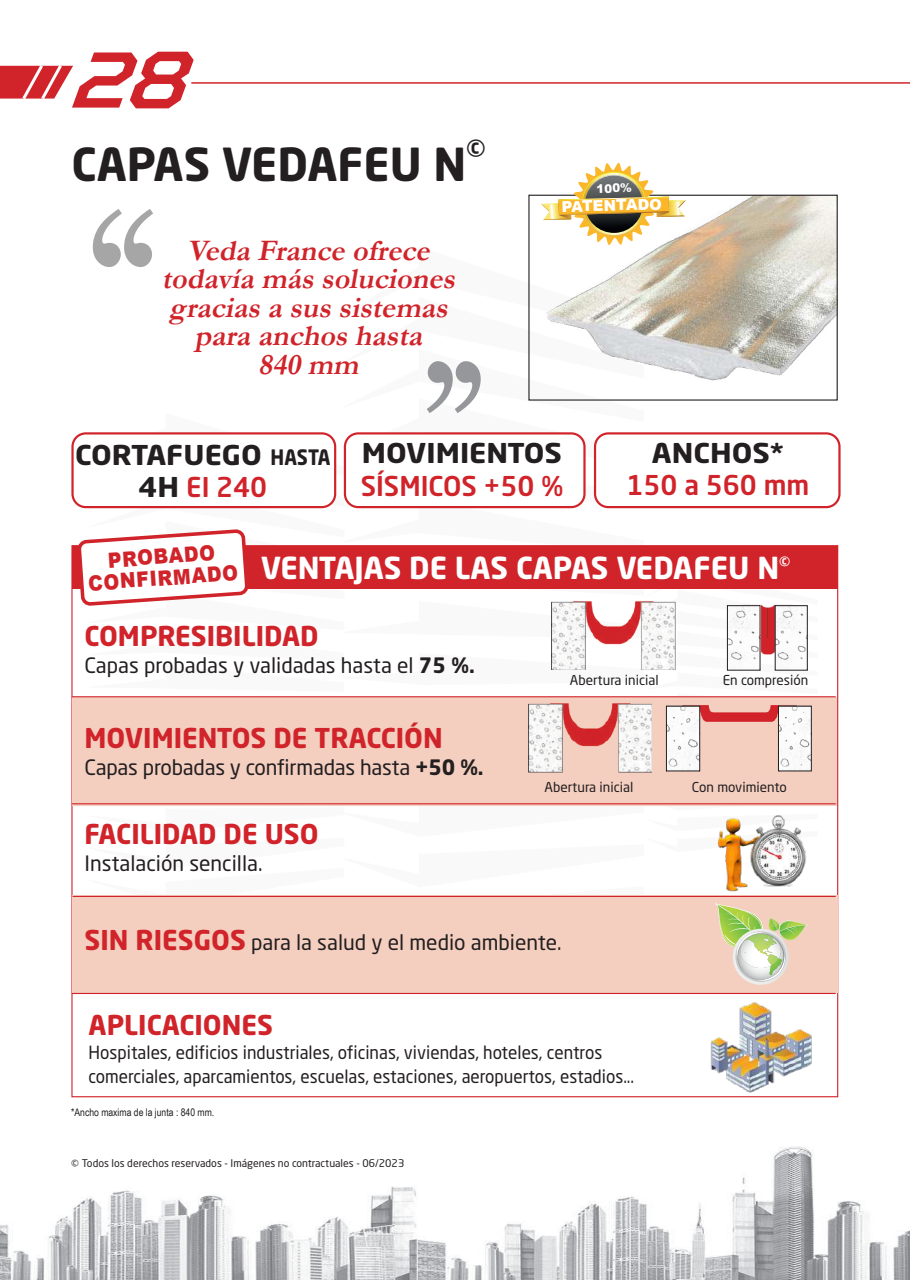
<style>
.page{position:relative;width:910px;height:1280px;background:#fff}
.page>*{position:absolute;margin:0;border:0;box-sizing:border-box;transform-origin:0 0}
.t1{font:210px "Century";color:#a6a6a6}
.t2{font:187.65px "Century";color:#95979a}
.t3{font:italic 700 78.75px "Squares";color:#d1232a}
.t4{font:700 45px "Neo Sans Std";color:#231f20}
.t5{font:italic 700 30px/28.5px "Garamond";color:#d1232a;text-align:center}
.t6{font:700 30px "Neo Sans Std";color:#fff}
.t7{font:700 27px "Neo Sans Std";color:#d1232a}
.t8{font:700 27px/31.5px "Neo Sans Std";color:#231f20;text-align:center;scale:1.1 1}
.t9{font:500 27px "Neo Sans Std";color:#d1232a}
.t10{font:700 26.25px "Neo Sans Std";color:#231f20}
.t11{font:21px "Neo Sans Std";color:#231f20}
.t12{font:900 21px/21.8px "Arial";color:#d1232a;text-align:center;scale:.9 1}
.t13{font:18px/24px "Neo Sans Std";color:#231f20;scale:.95 1}
.t14{font:900 15px "Arial";color:#fff}
.t15{font:13.5px "Neo Sans Std";color:#231f20}
.t16{font:900 11.85px "Arial";color:#fff}
.t17{font:10.5px "Neo Sans Std";color:#231f20}
.t18{font:10.5px "Arial Narrow";color:#231f20}
.s1{font-size:21px}
.s2{font-weight:500;color:#d1232a}
.s3{font-weight:700}
.s4{font-weight:700;font-size:27px;color:#d1232a}
</style>
<div class="page">
<img style="left:0;top:1146px;width:910px;height:134px">
<hr style="left:191px;top:82px;width:719px;height:2px;background:#d1232a">
<svg style="left:0;top:65px;width:73px;height:34px"></svg>
<svg style="left:646px;top:601px;width:172px;height:205px"></svg>
<svg style="left:165px;top:435px;width:179px;height:371px"></svg>
<svg style="left:165px;top:643px;width:1px;height:12px"></svg>
<img style="left:546px;top:197px;width:290px;height:184px">
<div style="left:528px;top:195px;width:310px;height:206px;border:1px solid #231f20"></div>
<div style="left:73px;top:433px;width:262px;height:74px;background:#fff;border-radius:13px"></div>
<div style="left:71px;top:432px;width:265px;height:76px;border:2px solid #d1232a;border-radius:13px"></div>
<div style="left:344px;top:432px;width:242px;height:76px;border:2px solid #d1232a;border-radius:13px"></div>
<div style="left:594px;top:432px;width:247px;height:76px;border:2px solid #d1232a;border-radius:13px"></div>
<div style="left:73px;top:546px;width:765px;height:43px;background:#d1232a"></div>
<div style="left:73px;top:697px;width:764px;height:108px;background:#f4cfc0"></div>
<div style="left:73px;top:895px;width:765px;height:98px;background:#f4cfc0"></div>
<hr style="left:72px;top:696px;width:764px;height:1px;background:#d1232a">
<hr style="left:72px;top:803px;width:764px;height:1px;background:#d1232a">
<hr style="left:73px;top:896px;width:763px;height:1px;background:#d1232a">
<hr style="left:72px;top:993px;width:764px;height:1px;background:#d1232a">
<img style="left:717px;top:815px;width:89px;height:77px">
<svg style="left:715px;top:903px;width:93px;height:79px"></svg>
<img style="left:552px;top:601px;width:123px;height:69px">
<img style="left:727px;top:604px;width:81px;height:66px">
<img style="left:777px;top:607px;width:28px;height:61px">
<img style="left:729px;top:607px;width:29px;height:61px">
<div style="left:727px;top:605px;width:33px;height:65px;border:1px solid #231f20"></div>
<img style="left:528px;top:703px;width:124px;height:69px">
<img style="left:667px;top:705px;width:144px;height:66px">
<img style="left:780px;top:708px;width:29px;height:61px">
<div style="left:778px;top:706px;width:33px;height:65px;border:1px solid #231f20"></div>
<img style="left:668px;top:708px;width:30px;height:61px">
<div style="left:666px;top:706px;width:34px;height:65px;border:1px solid #231f20"></div>
<img style="left:689px;top:1002px;width:126px;height:96px">
<svg style="left:79px;top:432px;width:169px;height:191px"></svg>
<svg style="left:541px;top:163px;width:145px;height:82px"></svg>
<h3 class="t3" style="left:68px;top:32px;width:148px">28</h3>
<h3 class="t4" style="left:71px;top:135px;width:396px">CAPAS VEDAFEU N</h3>
<h3 class="t10" style="left:466px;top:132px;width:21px">©</h3>
<h1 class="t1" style="left:160px;top:364px;width:76px;rotate:-180deg">‘‘</h1>
<h3 class="t5" style="left:162px;top:236px;width:302px">Veda France ofrece todavía mássoluciones graciasa sussistemas para anchoshasta<br>840 mm</h3>
<h2 class="t2" style="left:421px;top:274px;width:68px">‘‘</h2>
<p class="t16" style="left:596px;top:180px;width:37px;rotate:-2deg">100%</p>
<p class="t14" style="left:561px;top:196px;width:101px;rotate:-2deg">PATENTADO</p>
<p class="t14" style="left:567px;top:199px;width:101px;rotate:-2deg">PATENTADO</p>
<h3 class="t8" style="left:75px;top:439px;width:234px">CORTAFUEGO <span class="s1">HASTA<br></span>4H <span class="s2">EI 240</span></h3>
<h3 class="t8" style="left:362px;top:437px;width:183px">MOVIMIENTOS</h3>
<h3 class="t9" style="left:361px;top:468px;width:204px">SÍSMICOS +50 %</h3>
<h3 class="t8" style="left:652px;top:437px;width:122px">ANCHOS*</h3>
<h3 class="t9" style="left:627px;top:468px;width:184px">150 a 560 mm</h3>
<p class="t12" style="left:86px;top:550px;width:168px;rotate:-4deg">PROBADO<br>CONFIRMADO</p>
<h3 class="t6" style="left:261px;top:549px;width:531px">VENTAJAS DE LAS CAPAS VEDAFEU N<sup>©</sup></h3>
<h3 class="t7" style="left:85px;top:618px;width:236px">COMPRESIBILIDAD</h3>
<p class="t11" style="left:85px;top:652px;width:392px">Capas probadas y validadas hasta el <span class="s3">75 %.</span></p>
<h3 class="t7" style="left:85px;top:720px;width:360px">MOVIMIENTOS DE TRACCIÓN</h3>
<p class="t11" style="left:85px;top:754px;width:400px">Capas probadas y confirmadas hasta <span class="s3">+50 %.</span></p>
<h3 class="t7" style="left:85px;top:816px;width:236px">FACILIDAD DE USO</h3>
<p class="t11" style="left:85px;top:850px;width:180px">Instalación sencilla.</p>
<p class="t15" style="left:570px;top:671px;width:91px">Abertura inicial</p>
<p class="t15" style="left:723px;top:672px;width:87px">En compresión</p>
<p class="t15" style="left:544px;top:778px;width:91px">Abertura inicial</p>
<p class="t15" style="left:692px;top:778px;width:96px">Con movimiento</p>
<p class="t11" style="left:85px;top:929px;width:479px"><span class="s4">SIN RIESGOS</span> para la salud y el medio ambiente.</p>
<h3 class="t7" style="left:89px;top:1008px;width:186px">APLICACIONES</h3>
<p class="t13" style="left:89px;top:1040px;width:576px">Hospitales, edificios industriales, oficinas, viviendas, hoteles, centros comerciales, aparcamientos, escuelas, estaciones, aeropuertos, estadios...</p>
<p class="t18" style="left:71px;top:1104px;width:145px">*Ancho maxima de la junta : 840 mm.</p>
<p class="t17" style="left:71px;top:1156px;width:335px">© Todos los derechos reservados - Imágenes no contractuales - 06/2023</p>
</div>
